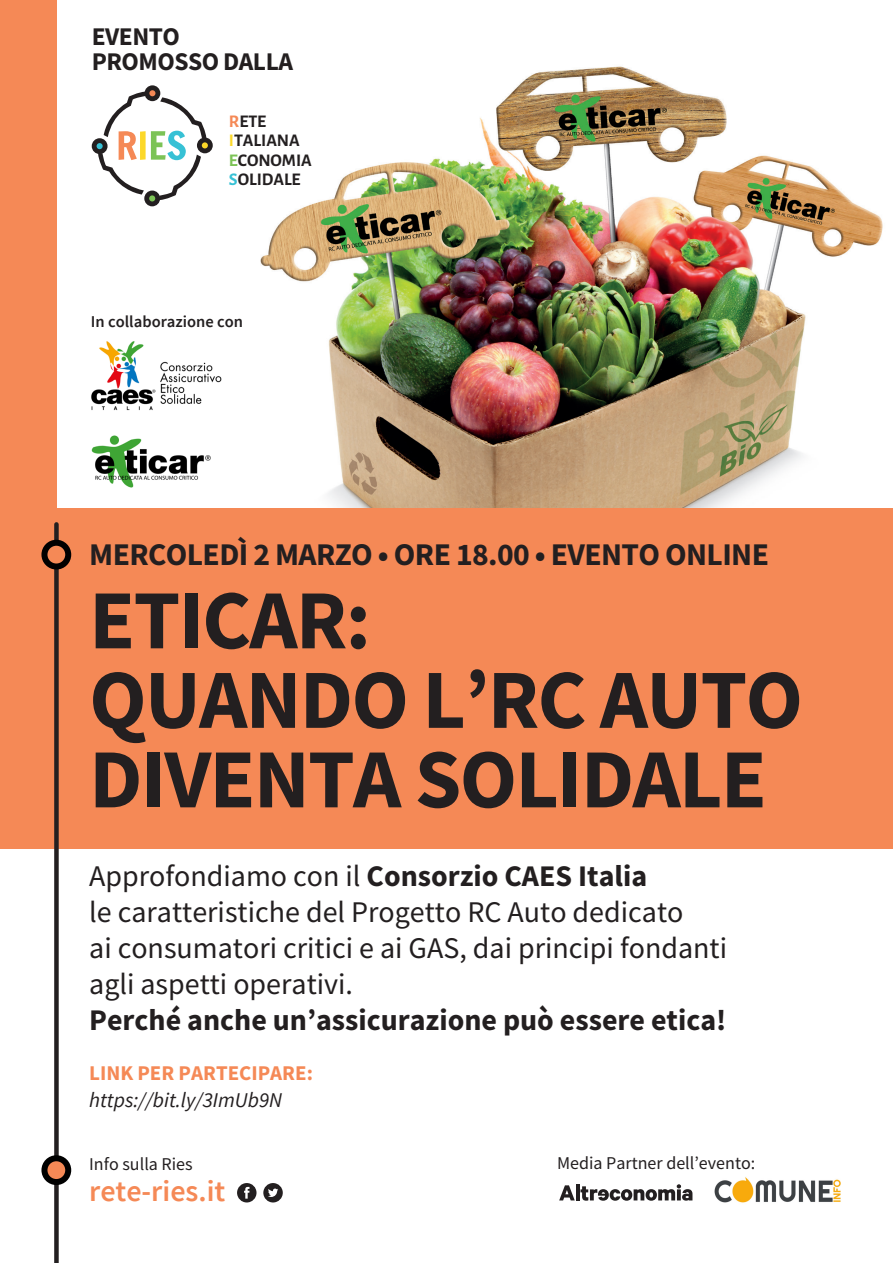
<style>
.page{position:relative;width:893px;height:1263px;background:#fff}
.page>*{position:absolute;margin:0;border:0;box-sizing:border-box;transform-origin:0 0}
.t1{font:700 84px "Source Sans Pro";letter-spacing:-.02em;color:#231f20}
.t2{font:700 31.65px "Source Sans Pro";letter-spacing:-.02em;color:#231f20}
.t3{font:30px "Source Sans Pro";color:#231f20}
.t4{font:700 30px "Source Sans Pro";color:#231f20}
.t5{font:600 30px "Source Sans Pro";color:#f58956}
.t6{font:700 25.5px "Source Sans Pro";letter-spacing:-.02em;color:#231f20}
.t7{font:italic 21px "Source Sans Pro";color:#231f20}
.t8{font:700 21px "Source Sans Pro";color:#f58956}
.t9{font:18px "Source Sans Pro";color:#231f20}
.t10{font:700 17.7px "Alegreya Sans";letter-spacing:-.005em;color:#231f20}
.t11{font:600 16.5px "Source Sans Pro";color:#231f20}
.s1{color:#f58956}
.s2{color:#fcd829}
.s3{color:#7cc356}
.s4{color:#37c1d5}
.s5{font-weight:400}
</style>
<div class="page">
<img style="left:260px;top:66px;width:623px;height:442px">
<svg style="left:145px;top:85px;width:15px;height:16px"></svg>
<svg style="left:197px;top:137px;width:16px;height:16px"></svg>
<svg style="left:144px;top:191px;width:16px;height:15px"></svg>
<svg style="left:92px;top:138px;width:16px;height:16px"></svg>
<svg style="left:97px;top:90px;width:111px;height:111px"></svg>
<div style="left:0;top:0;width:56px;height:508px;background:#f58956"></div>
<div style="left:0;top:508px;width:893px;height:340px;background:#f58956"></div>
<div style="left:54px;top:524px;width:5px;height:739px;background:#231f20"></div>
<div style="left:44px;top:543px;width:24px;height:23px;background:#f58956;border-radius:50%"></div>
<div style="left:41px;top:540px;width:30px;height:29px;border:6px solid #000;border-radius:50%"></div>
<svg style="left:44px;top:1158px;width:24px;height:24px"></svg>
<div style="left:41px;top:1155px;width:30px;height:30px;border:6px solid #000;border-radius:50%"></div>
<div style="left:263px;top:1183px;width:20px;height:19px;background:#231f20;border-radius:10px"></div>
<svg style="left:268px;top:1188px;width:10px;height:9px"></svg>
<div style="left:237px;top:1183px;width:19px;height:19px;background:#231f20;border-radius:10px"></div>
<svg style="left:244px;top:1187px;width:5px;height:11px"></svg>
<svg style="left:559px;top:1184px;width:133px;height:17px"></svg>
<img style="left:714px;top:1177px;width:127px;height:26px">
<img style="left:91px;top:341px;width:131px;height:70px">
<img style="left:91px;top:435px;width:120px;height:53px">
<p class="t6" style="left:92px;top:19px;width:90px">EVENTO</p>
<p class="t6" style="left:92px;top:45px;width:203px">PROMOSSO DALLA</p>
<p class="t10" style="left:229px;top:109px;width:39px"><span class="s1">R</span>ETE</p>
<p class="t10" style="left:229px;top:128px;width:72px"><span class="s2">I</span>TALIANA</p>
<p class="t10" style="left:229px;top:147px;width:84px"><span class="s3">E</span>CONOMIA</p>
<p class="t10" style="left:229px;top:166px;width:73px"><span class="s4">S</span>OLIDALE</p>
<p class="t11" style="left:91px;top:311px;width:154px">In collaborazione con</p>
<p class="t2" style="left:89px;top:533px;width:681px">MERCOLEDÌ 2 MARZO • ORE 18.00 • EVENTO ONLINE</p>
<p class="t1" style="left:89px;top:563px;width:283px">ETICAR:</p>
<p class="t1" style="left:89px;top:643px;width:715px">QUANDO L’RC AUTO</p>
<p class="t1" style="left:89px;top:722px;width:679px">DIVENTA SOLIDALE</p>
<p class="t4" style="left:89px;top:855px;width:560px"><span class="s5">Approfondiamo con il</span> Consorzio CAES Italia</p>
<p class="t3" style="left:89px;top:892px;width:596px">le caratteristiche del Progetto RC Auto dedicato</p>
<p class="t3" style="left:89px;top:928px;width:639px">ai consumatori critici e ai GAS, dai principi fondanti</p>
<p class="t3" style="left:89px;top:964px;width:265px">agli aspetti operativi.</p>
<p class="t4" style="left:89px;top:999px;width:639px">Perché anche un’assicurazione può essere etica!</p>
<p class="t8" style="left:89px;top:1058px;width:225px">LINK PER PARTECIPARE:</p>
<p class="t7" style="left:89px;top:1087px;width:194px">https://bit.ly/3ImUb9N</p>
<p class="t9" style="left:89px;top:1152px;width:105px">Info sulla Ries</p>
<p class="t5" style="left:89px;top:1172px;width:138px">rete-ries.it</p>
<p class="t9" style="left:557px;top:1152px;width:200px">Media Partner dell’evento:</p>
</div>
